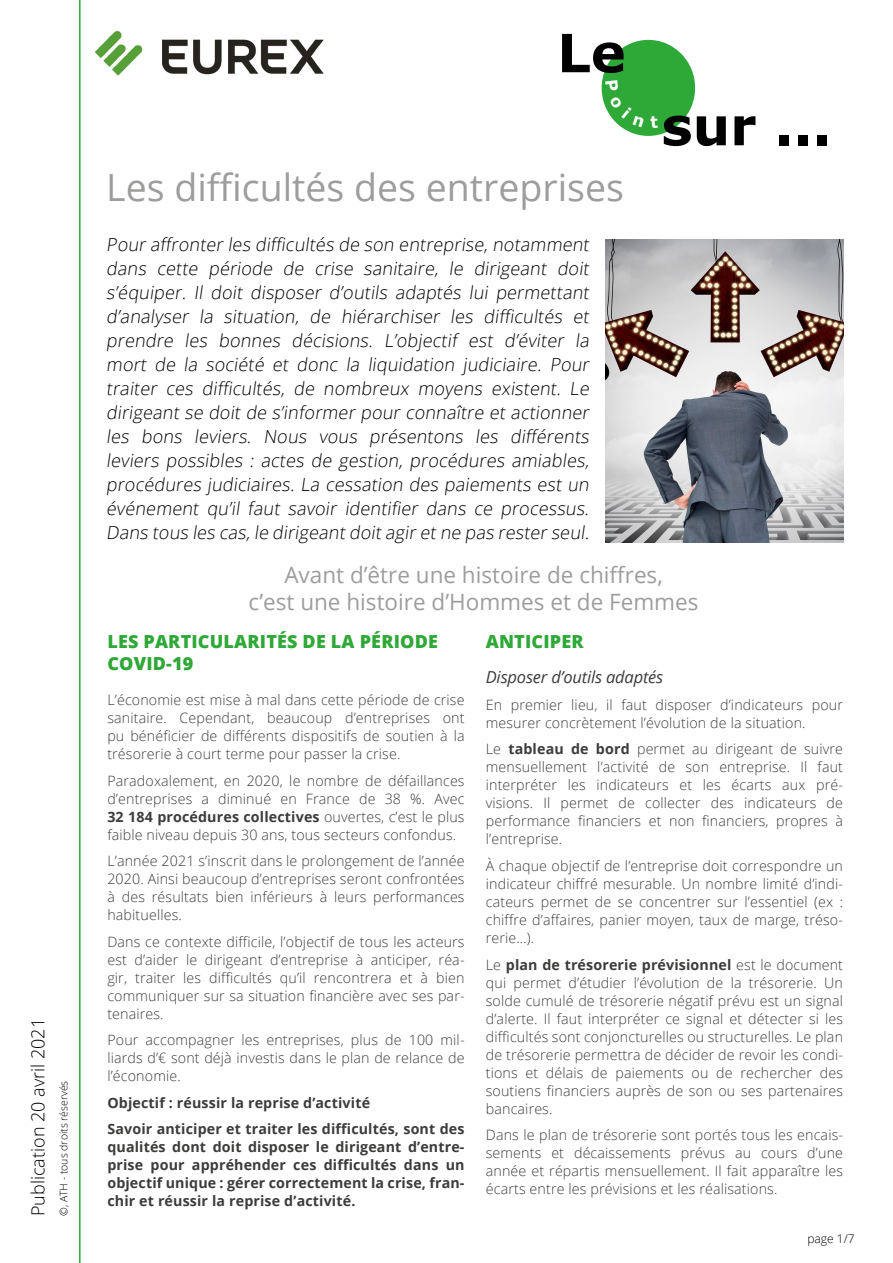
<style>
.page{position:relative;width:893px;height:1263px;background:#fff}
.page>*{position:absolute;margin:0;border:0;box-sizing:border-box;transform-origin:0 0}
.t1{font:700 52.8px "Verdana";color:#000}
.t2{font:37.5px "Open Sans";color:#9d9d9c}
.t3{font:22.5px/27px "Open Sans";color:#9d9d9c;text-align:center}
.t4{font:300 18px/24px "Open Sans";color:#000;text-align:justify}
.t5{font:800 18px/21.6px "Open Sans";letter-spacing:.01em;color:#2ea836}
.t6{font:italic 16.5px "Open Sans";letter-spacing:-.01em;color:#3c3c3b}
.t7{font:300 14.25px/18px "Open Sans";letter-spacing:.01em;color:#3c3c3b;text-align:justify}
.t8{font:700 14.25px/18px "Open Sans";letter-spacing:.01em;color:#3c3c3b}
.t9{font:300 12px "Open Sans";color:#000}
.t10{font:300 10.5px "Open Sans";color:#000}
.s1{font-weight:700}
</style>
<div class="page">
<img style="left:94px;top:30px;width:230px;height:46px">
<div style="left:602px;top:40px;width:93px;height:96px;background:#2ea836;border-radius:50%"></div>
<svg style="left:79px;top:0;width:2px;height:1263px;background:#61bd67"></svg>
<img style="left:606px;top:239px;width:237px;height:303px">
<svg style="left:605px;top:106px;width:16px;height:21px"></svg>
<p class="t4" style="left:25px;top:1216px;width:200px;rotate:-90deg">Publication 20 avril 2021</p>
<p class="t10" style="left:57px;top:1216px;width:137px;rotate:-90deg">©, ATH - tous droits réservés</p>
<h1 class="t1" style="left:557px;top:19px;width:70px">Le</h1>
<h2 class="t2" style="left:106px;top:162px;width:519px">Les difficultés des entreprises</h2>
<p class="t4" style="left:106px;top:232px;width:488px">Pour affronter les difficultés de son entreprise, notamment dans cette période de crise sanitaire, le dirigeant doit s’équiper. Il doit disposer d’outils adaptés lui permettant d’analyser la situation, de hiérarchiser les difficultés et prendre les bonnes décisions. L’objectif est d’éviter la mort de la société et donc la liquidation judiciaire. Pour traiter ces difficultés, de nombreux moyens existent. Le dirigeant se doit de s’informer pour connaître et actionner les bons leviers. Nous vous présentons les différents leviers possibles : actes de gestion, procédures amiables, procédures judiciaires. La cessation des paiements est un événement qu’il faut savoir identifier dans ce processus.<br>Dans tous les cas,le dirigeant doit agir et ne pas rester seul.</p>
<h1 class="t1" style="left:661px;top:92px;width:172px">sur ...</h1>
<h3 class="t3" style="left:249px;top:560px;width:451px">Avant d’être une histoire de chiffres,<br>c’est une histoire d’Hommes et de Femmes</h3>
<p class="t5" style="left:107px;top:630px;width:332px">LES PARTICULARITÉS DE LA PÉRIODE<br>COVID-19</p>
<p class="t7" style="left:107px;top:690px;width:359px">L’économie est mise à mal dans cette période de crise sanitaire. Cependant, beaucoup d’entreprises ont pu bénéficier de différents dispositifs de soutien à la trésorerie à court terme pour passer la crise.</p>
<p class="t7" style="left:107px;top:771px;width:359px">Paradoxalement, en 2020, le nombre de défaillances d’entreprises a diminué en France de 38 %. Avec <span class="s1">32 184 procédures collectives</span> ouvertes, c’est le plus faible niveau depuis 30 ans, tous secteurs confondus.</p>
<p class="t7" style="left:107px;top:851px;width:359px">L’année 2021 s’inscrit dans le prolongement de l’année 2020. Ainsi beaucoup d’entreprises seront confrontées à des résultats bien inférieurs à leurs performances habituelles.</p>
<p class="t7" style="left:107px;top:932px;width:359px">Dans ce contexte difficile, l’objectif de tous les acteurs est d’aider le dirigeant d’entreprise à anticiper, réa&shy;gir, traiter les difficultés qu’il rencontrera et à bien communiquer sur sa situation financière avec ses par&shy;tenaires.</p>
<p class="t7" style="left:107px;top:1030px;width:359px">Pour accompagner les entreprises, plus de 100 mil&shy;liards d’€ sont déjà investis dans le plan de relance de l’économie.</p>
<p class="t8" style="left:107px;top:1089px;width:359px;line-height:26.5px">Objectif : réussir la reprise d’activité<br>Savoir anticiper et traiter les difficultés, sont des</p>
<p class="t8" style="left:107px;top:1137px;width:359px;text-align:justify">qualités dont doit disposer le dirigeant d’entre&shy;prise pour appréhender ces difficultés dans un objectif unique : gérer correctement la crise, fran&shy;chir et réussir la reprise d’activité.</p>
<p class="t5" style="left:486px;top:630px;width:99px">ANTICIPER</p>
<p class="t6" style="left:486px;top:666px;width:179px">Disposer d’outils adaptés</p>
<p class="t7" style="left:486px;top:695px;width:359px">En premier lieu, il faut disposer d’indicateurs pour mesurer concrètement l’évolution de la situation.</p>
<p class="t7" style="left:486px;top:740px;width:359px">Le <span class="s1">tableau de bord</span> permet au dirigeant de suivre mensuellement l’activité de son entreprise. Il faut interpréter les indicateurs et les écarts aux pré&shy;visions. Il permet de collecter des indicateurs de performance financiers et non financiers, propres à l’entreprise.</p>
<p class="t7" style="left:486px;top:856px;width:359px">À chaque objectif de l’entreprise doit correspondre un indicateur chiffré mesurable. Un nombre limité d’indi&shy;cateurs permet de se concentrer sur l’essentiel (ex : chiffre d’affaires, panier moyen, taux de marge, tréso&shy;rerie…).</p>
<p class="t7" style="left:486px;top:955px;width:359px">Le <span class="s1">plan de trésorerie prévisionnel</span> est le document qui permet d’étudier l’évolution de la trésorerie. Un solde cumulé de trésorerie négatif prévu est un signal d’alerte. Il faut interpréter ce signal et détecter si les difficultés sont conjoncturelles ou structurelles. Le plan de trésorerie permettra de décider de revoir les condi&shy;tions et délais de paiements ou de rechercher des soutiens financiers auprès de son ou ses partenaires bancaires.</p>
<p class="t7" style="left:486px;top:1125px;width:359px">Dans le plan de trésorerie sont portés tous les encais&shy;sements et décaissements prévus au cours d’une année et répartis mensuellement. Il fait apparaître les écarts entre les prévisions et les réalisations.</p>
<p class="t9" style="left:807px;top:1230px;width:49px">page 1/7</p>
</div>
